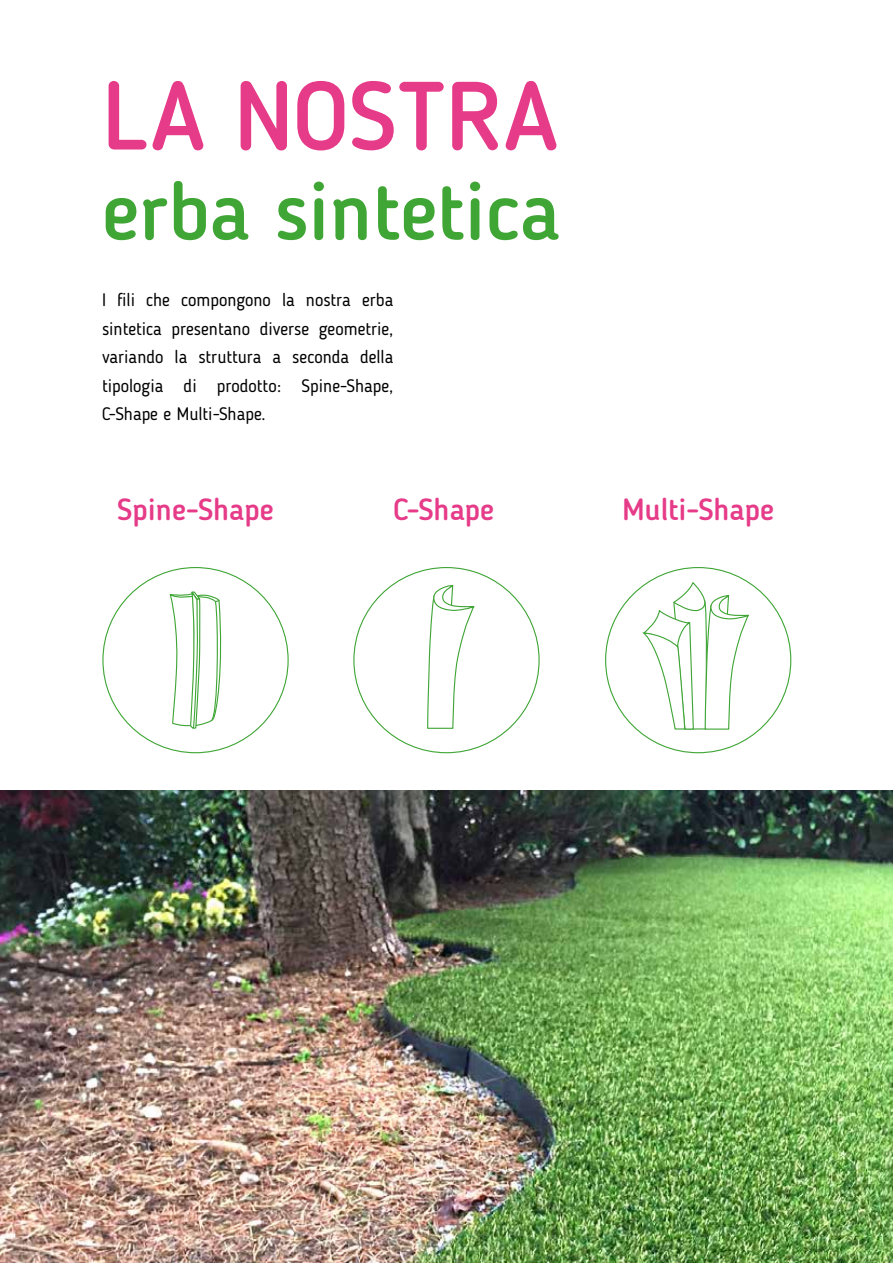
<style>
.page{position:relative;width:893px;height:1263px;background:#fff}
.page>*{position:absolute;margin:0;border:0;box-sizing:border-box;transform-origin:0 0}
.t1{font:500 96px "Blogger Sans";color:#e63b88}
.t2{font:500 81px "Blogger Sans";color:#3fa535}
.t3{font:500 30.45px "Blogger Sans";color:#e63b88}
.t4{font:18px/28.5px "Blogger Sans";color:#000;text-align:justify}
</style>
<div class="page">
<svg style="left:427px;top:585px;width:48px;height:144px"></svg>
<svg style="left:643px;top:583px;width:111px;height:147px"></svg>
<svg style="left:169px;top:591px;width:56px;height:200px"></svg>
<img style="left:0;top:791px;width:893px;height:472px">
<h1 class="t1" style="left:102px;top:58px;width:458px">LA NOSTRA</h1>
<h2 class="t2" style="left:102px;top:163px;width:460px">erba sintetica</h2>
<p class="t4" style="left:102px;top:286px;width:293px">I fili che compongono la nostra erba sintetica presentano diverse geometrie, variando la struttura a seconda della tipologia di prodotto: Spine-Shape, C-Shape e Multi-Shape.</p>
<h3 class="t3" style="left:117px;top:492px;width:158px">Spine-Shape</h3>
<h3 class="t3" style="left:393px;top:492px;width:102px">C-Shape</h3>
<h3 class="t3" style="left:622px;top:492px;width:153px">Multi-Shape</h3>
</div>
